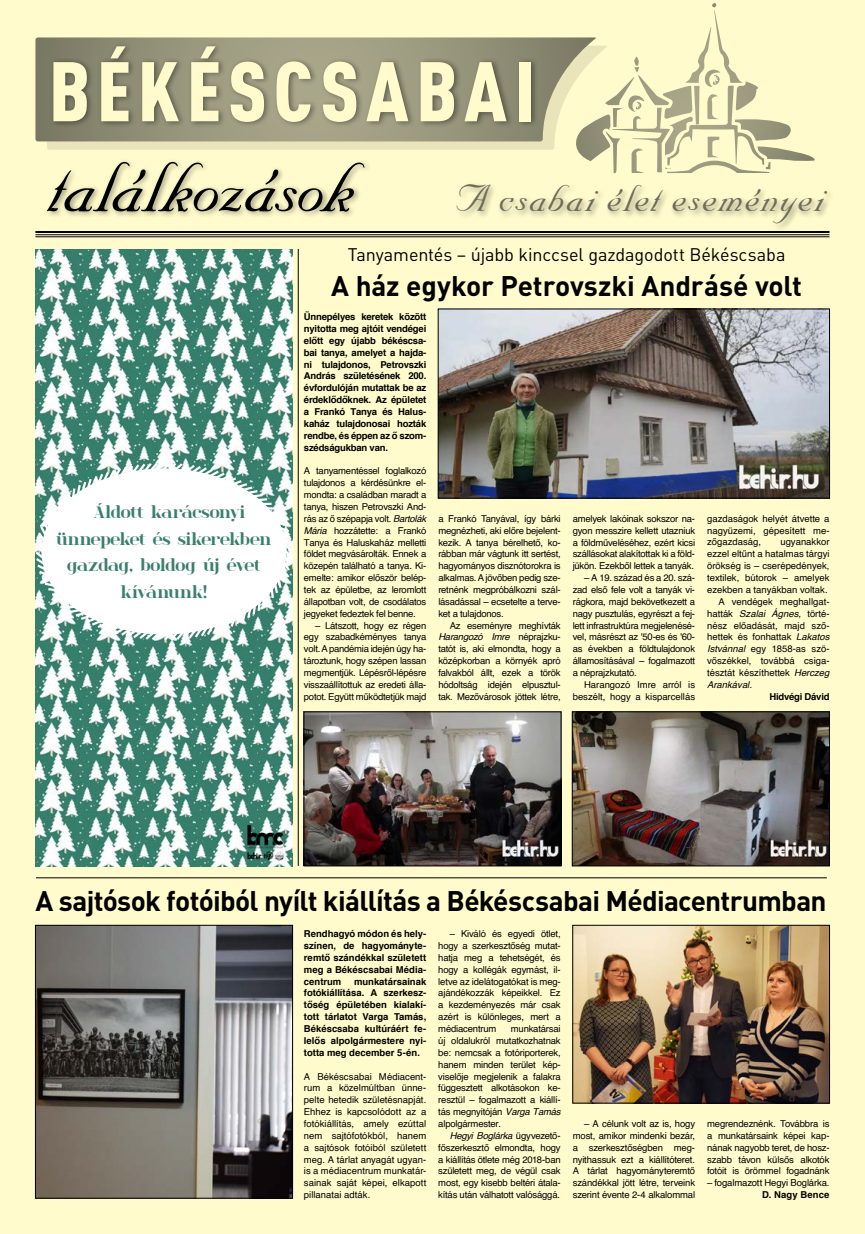
<style>
.page{position:relative;width:865px;height:1234px;background:#fff}
.page>*{position:absolute;margin:0;border:0;box-sizing:border-box;transform-origin:0 0}
.t1{font:900 condensed 83px "DIN Pro";letter-spacing:.085em;color:#fffbcc}
.t2{font:44px "Nuptial Script";letter-spacing:.035em;color:#6e6c59}
.t3{font:700 28px "DIN Pro";letter-spacing:-.02em;color:#000}
.t4{font:18px "DIN Pro";letter-spacing:-.005em;color:#000}
.t5{font:700 17px "spinwerad";letter-spacing:-.03em;color:#3a7f6c}
.t6{font:700 17px "spinwerad";color:#3a7f6c}
.t7{font:9.5px/11.9px "Helvetica";letter-spacing:-.02em;color:#000;text-align:justify}
.t8{font:700 9.5px/11.9px "Helvetica";letter-spacing:-.005em;color:#000;text-align:justify}
.t9{font:9.5px/11.9px "Helvetica";color:#000;text-align:right}
.t10{font:700 9.5px "Helvetica";letter-spacing:-.025em;color:#000}
.t11{font:700 9.5px "Helvetica";letter-spacing:.015em;color:#000}
.t12{font:italic 9.5px "Helvetica";color:#000}
.s1{font-size:84px;color:#000}
.s2{font-style:italic}
</style>
<div class="page">
<div style="left:0;top:0;width:865px;height:1233px;background:#fffbcc"></div>
<svg style="left:35px;top:37px;width:536px;height:104px;background:#a5a285"></svg>
<svg style="left:571px;top:3px;width:244px;height:170px"></svg>
<hr style="left:35px;top:236px;width:794px;height:1px;background:#000">
<hr style="left:35px;top:234px;width:794px;height:1px;background:#000">
<hr style="left:35px;top:231px;width:794px;height:2px;background:#000">
<div style="left:44px;top:43px;width:494px;height:176px;background:#000;opacity:.4"></div>
<div style="left:454px;top:182px;width:380px;height:49px;background:#000;opacity:.4"></div>
<hr style="left:36px;top:877px;width:790px;height:1px;background:#000">
<hr style="left:298px;top:249px;width:1px;height:616px;background:#000">
<img style="left:440px;top:311px;width:387px;height:185px">
<div style="left:438px;top:309px;width:391px;height:189px;border:1px solid #000"></div>
<img style="left:306px;top:713px;width:253px;height:150px">
<div style="left:304px;top:711px;width:257px;height:154px;border:1px solid #000"></div>
<img style="left:574px;top:713px;width:253px;height:150px">
<div style="left:572px;top:711px;width:257px;height:154px;border:1px solid #000"></div>
<img style="left:574px;top:926px;width:253px;height:174px">
<div style="left:572px;top:924px;width:257px;height:178px;border:1px solid #000"></div>
<img style="left:37px;top:926px;width:254px;height:269px">
<div style="left:35px;top:924px;width:258px;height:273px;border:1px solid #000"></div>
<img style="left:36px;top:249px;width:256px;height:616px">
<svg style="left:35px;top:460px;width:258px;height:182px;background:#dde9e6"></svg>
<img style="left:236px;top:824px;width:68px;height:43px">
<h1 class="t1" style="left:49px;top:27px;width:488px">BÉKÉSCSABAI</h1>
<h2 class="t2" style="left:48px;top:174px;width:777px"><span class="s1">találkozások</span> A csabai élet eseményei</h2>
<h3 class="t4" style="left:348px;top:242px;width:439px">Tanyamentés – újabb kinccsel gazdagodott Békéscsaba</h3>
<h3 class="t3" style="left:331px;top:267px;width:472px">A ház egykor Petrovszki Andrásé volt</h3>
<p class="t8" style="left:304px;top:311px;width:124px">Ünnepélyes keretek között nyitotta meg ajtóit vendégei előtt egy újabb békéscsa&shy;bai tanya, amelyet a hajda&shy;ni tulajdonos, Petrovszki András születésének 200. évfordulóján mutattak be az érdeklődőknek. Az épületet a Frankó Tanya és Halus&shy;kaház tulajdonosai hozták rendbe, és éppen az ő szom&shy;szédságukban van.</p>
<p class="t7" style="left:304px;top:465px;width:124px">A tanyamentéssel foglalkozó tulajdonos a kérdésünkre el&shy;mondta: a családban maradt a tanya, hiszen Petrovszki And&shy;rás az ő szépapja volt. <span class="s2">Bartolák Mária</span> hozzátette: a Frankó Tanya és Haluskaház melletti földet megvásárolták. Ennek a közepén található a tanya. Ki&shy;emelte: amikor először belép&shy;tek az épületbe, az leromlott állapotban volt, de csodálatos jegyeket fedeztek fel benne.</p>
<p class="t7" style="left:304px;top:619px;width:124px;text-indent:11px">– Látszott, hogy ez régen egy szabadkéményes tanya volt. A pandémia idején úgy ha&shy;tároztunk, hogy szépen lassan megmentjük. Lépésről-lépésre visszaállítottuk az eredeti álla&shy;potot. Együtt működtetjük majd</p>
<h3 class="t5" style="left:94px;top:500px;width:153px">Áldott karácsonyi</h3>
<h3 class="t5" style="left:57px;top:526px;width:216px">ünnepeket és sikerekben</h3>
<h3 class="t5" style="left:67px;top:553px;width:195px">gazdag, boldog új évet</h3>
<h3 class="t6" style="left:121px;top:580px;width:88px">kívánunk!</h3>
<p class="t7" style="left:438px;top:512px;width:124px">a Frankó Tanyával, így bárki megnézheti, aki előre bejelent&shy;kezik. A tanya bérelhető, ko&shy;rábban már vágtunk itt sertést, hagyományos disznótorokra is alkalmas. A jövőben pedig sze&shy;retnénk megpróbálkozni szál&shy;lásadással – ecsetelte a terve&shy;ket a tulajdonos.</p>
<p class="t7" style="left:438px;top:619px;width:124px;text-indent:11px">Az eseményre meghívták <span class="s2">Harangozó Imre</span> néprajzku&shy;tatót is, aki elmondta, hogy a középkorban a környék apró falvakból állt, ezek a török hódoltság idején elpusztul&shy;tak. Mezővárosok jöttek létre,</p>
<p class="t7" style="left:707px;top:512px;width:124px">gazdaságok helyét átvette a nagyüzemi, gépesített me&shy;zőgazdaság,</p>
<p class="t7" style="left:572px;top:512px;width:124px">amelyek lakóinak sokszor na&shy;gyon messzire kellett utazniuk a földműveléséhez, ezért kicsi szállásokat alakítottak ki a föld&shy;jükön. Ezekből lettek a tanyák.</p>
<p class="t7" style="left:572px;top:572px;width:124px;text-indent:11px">– A 19. század és a 20. szá&shy;zad első fele volt a tanyák vi&shy;rágkora, majd bekövetkezett a nagy pusztulás, egyrészt a fej&shy;lett infrastruktúra megjelenésé&shy;vel, másrészt az '50-es és '60- as években a földtulajdonok államosításával – fogalmazott a néprajzkutató.</p>
<p class="t9" style="left:572px;top:678px;width:124px">Harangozó Imre arról is beszélt, hogy a kisparcellás</p>
<p class="t9" style="left:780px;top:536px;width:51px">ugyanakkor</p>
<p class="t9" style="left:707px;top:548px;width:124px">ezzel eltűnt a hatalmas tárgyi</p>
<p class="t9" style="left:707px;top:560px;width:124px">örökség is – cserépedények,</p>
<p class="t9" style="left:707px;top:572px;width:124px">textilek, bútorok – amelyek</p>
<p class="t9" style="left:707px;top:584px;width:122px">ezekben a tanyákban voltak.</p>
<p class="t9" style="left:718px;top:595px;width:112px">A vendégek meghallgat-</p>
<p class="t9" style="left:707px;top:607px;width:124px">hatták <span class="s2">Szalai Ágnes,</span> törté-</p>
<p class="t9" style="left:707px;top:619px;width:124px">nész előadását, majd sző-</p>
<p class="t9" style="left:707px;top:631px;width:124px">hettek és fonhattak <span class="s2">Lakatos</span></p>
<p class="t9" style="left:707px;top:643px;width:124px"><span class="s2">Istvánnal</span> egy 1858-as szö-</p>
<p class="t9" style="left:707px;top:655px;width:124px">vőszékkel, továbbá csiga-</p>
<p class="t9" style="left:707px;top:666px;width:124px">tésztát készíthettek <span class="s2">Herczeg</span></p>
<p class="t12" style="left:707px;top:677px;width:46px">Arankával.</p>
<p class="t10" style="left:769px;top:688px;width:61px">Hidvégi Dávid</p>
<h3 class="t3" style="left:36px;top:881px;width:792px">A sajtósok fotóiból nyílt kiállítás a Békéscsabai Médiacentrumban</h3>
<p class="t8" style="left:304px;top:927px;width:124px">Rendhagyó módon és hely&shy;színen, de hagyományte&shy;remtő szándékkal született meg a Békéscsabai Média&shy;centrum</p>
<p class="t7" style="left:438px;top:927px;width:124px;text-indent:11px">– Kiváló és egyedi ötlet, hogy a szerkesztőség mutat&shy;hatja meg a tehetségét, és hogy a kollégák egymást, il&shy;letve az idelátogatókat is meg&shy;ajándékozzák képeikkel. Ez a kezdeményezés már csak azért is különleges, mert a médiacentrum</p>
<p class="t8" style="left:304px;top:975px;width:124px;text-indent:50px">munkatársainak fotókiállítása. A szerkesz&shy;tőség épületében kialakí&shy;tott tárlatot Varga Tamás, Békéscsaba kultúráért fe&shy;lelős alpolgármestere nyi&shy;totta meg december 5-én.</p>
<p class="t7" style="left:304px;top:1070px;width:124px">A Békéscsabai Médiacent&shy;rum a közelmúltban ünne&shy;pelte hetedik születésnapját.<br>Ehhez is kapcsolódott az a fotókiállítás, amely ezúttal nem sajtófotókból, hanem a sajtósok fotóiból született meg. A tárlat anyagát ugyan&shy;is a médiacentrum munkatár&shy;sainak saját képei, elkapott pillanatai adták.</p>
<p class="t7" style="left:438px;top:1022px;width:124px;text-indent:72px">munkatársai új oldalukról mutatkozhatnak be: nemcsak a fotóriporterek, hanem minden terület kép&shy;viselője megjelenik a falakra függesztett alkotásokon ke&shy;resztül – fogalmazott a kiállí&shy;tás megnyitóján <span class="s2">Varga Tamás </span>alpolgármester.</p>
<p class="t7" style="left:438px;top:1129px;width:124px;text-indent:11px"><span class="s2">Hegyi Boglárka</span> ügyvezető&shy;főszerkesztő elmondta, hogy a kiállítás ötlete még 2018-ban született meg, de végül csak most, egy kisebb beltéri átala&shy;kítás után válhatott valósággá.</p>
<p class="t7" style="left:572px;top:1117px;width:124px;text-indent:11px">– A célunk volt az is, hogy most, amikor mindenki bezár, a szerkesztőségben meg&shy;nyithassuk ezt a kiállítóteret.<br>A tárlat hagyományteremtő szándékkal jött létre, terveink szerint évente 2-4 alkalommal</p>
<p class="t7" style="left:707px;top:1117px;width:124px">megrendeznénk. Továbbra is a munkatársaink képei kap&shy;nának nagyobb teret, de hos - szabb távon külsős alkotók fotóit is örömmel fogadnánk</p>
<p class="t7" style="left:707px;top:1176px;width:124px">– fogalmazott Hegyi Boglárka.</p>
<p class="t11" style="left:762px;top:1186px;width:69px">D. Nagy Bence</p>
</div>
